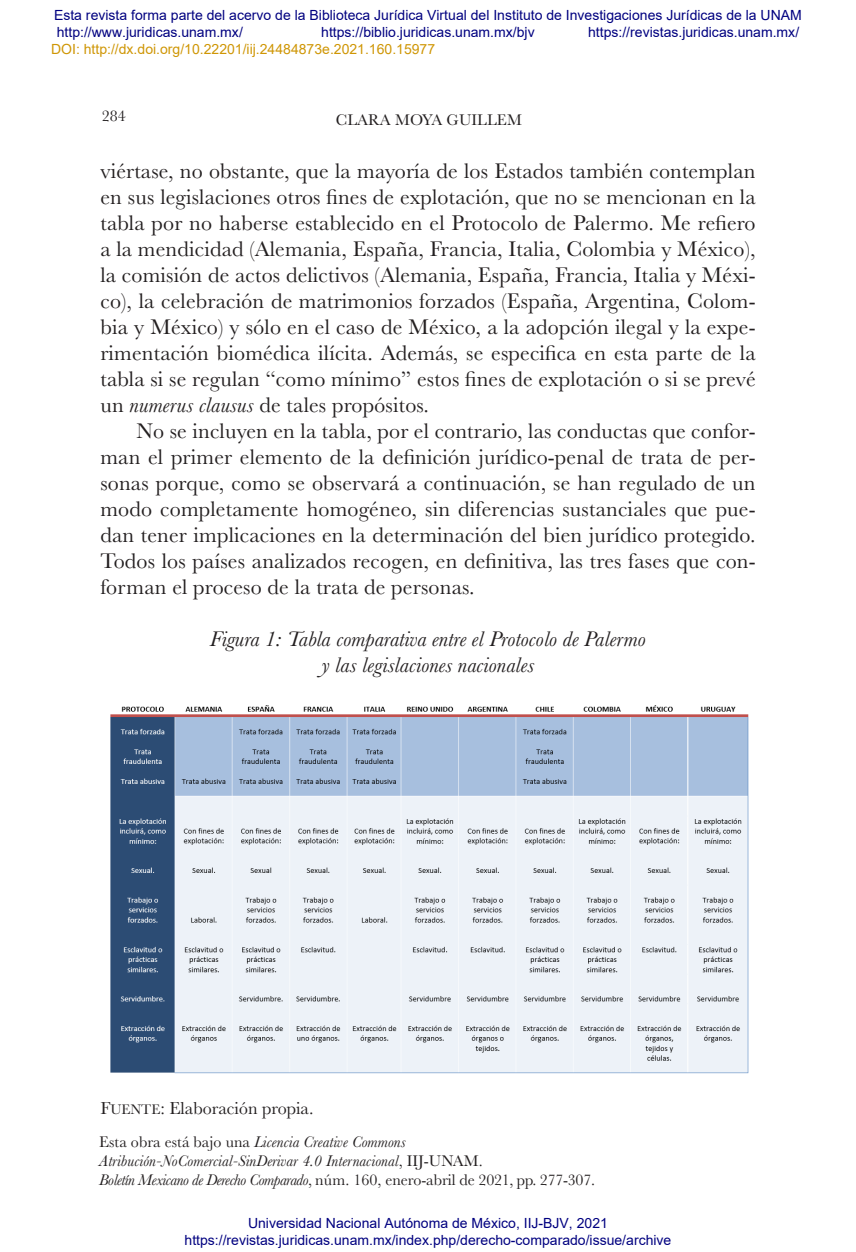
<style>
.page{position:relative;width:856px;height:1252px;background:#fff}
.page>*{position:absolute;margin:0;border:0;box-sizing:border-box;transform-origin:0 0}
.BODY_text{font:22px/26px "Baskerville";letter-spacing:.005em;color:#231f20;text-align:justify}
.PP{font:italic 22px/26px "Baskerville";color:#231f20;text-align:center}
.PP-2{font:18px "Baskerville";color:#231f20}
.t1{font:italic 16px/19.2px "Baskerville";color:#231f20}
.t2{font:16px "Baskerville";letter-spacing:.005em;color:#231f20}
.t3{font:14px/16.8px "Arial";color:#000080;text-align:center}
.t4{font:14px "Arial";color:#cf9605}
.s1{font-style:italic}
.s2{font-family:"Baskerville SC800"}
.s3{font-family:"Baskerville SC800";font-size:14.4px}
.s4{font-style:normal}
</style>
<div class="page">
<img style="left:110px;top:705px;width:639px;height:369px">
<p class="t3" style="left:54px;top:7px;width:748px">Esta revista forma parte del acervo de la Biblioteca Jurídica Virtual del Instituto de Investigaciones Jurídicas de la UNAM https://biblio.juridicas.unam.mx/bjv</p>
<p class="t3" style="left:57px;top:23px;width:187px">http://www.juridicas.unam.mx/</p>
<p class="t3" style="left:587px;top:23px;width:212px">https://revistas.juridicas.unam.mx/</p>
<p class="t4" style="left:51px;top:39px;width:385px">DOI: http://dx.doi.org/10.22201/iij.24484873e.2021.160.15977</p>
<p class="t2" style="left:102px;top:106px;width:25px">284</p>
<p class="t2" style="left:335px;top:109px;width:187px">CLARA MOYA GUILLEM</p>
<p class="BODY_text" style="left:100px;top:158px;width:656px">viértase, no obstante, que la mayoría de los Estados también contemplan en sus legislaciones otros fines de explotación, que no se mencionan en la tabla por no haberse establecido en el Protocolo de Palermo. Me refiero a la mendicidad (Alemania, España, Francia, Italia, Colombia y México), la comisión de actos delictivos (Alemania, España, Francia, Italia y Méxi&shy;co), la celebración de matrimonios forzados (España, Argentina, Colom&shy;bia y México) y sólo en el caso de México, a la adopción ilegal y la expe&shy;rimentación biomédica ilícita. Además, se especifica en esta parte de la tabla si se regulan “como mínimo” estos fines de explotación o si se prevé un <span class="s1">numerus clausus</span> de tales propósitos.</p>
<p class="BODY_text" style="left:100px;top:418px;width:656px;text-indent:36px">No se incluyen en la tabla, por el contrario, las conductas que confor&shy;man el primer elemento de la definición jurídico-penal de trata de per&shy;sonas porque, como se observará a continuación, se han regulado de un modo completamente homogéneo, sin diferencias sustanciales que pue&shy;dan tener implicaciones en la determinación del bien jurídico protegido.<br>Todos los países analizados recogen, en definitiva, las tres fases que con&shy;forman el proceso de la trata de personas.</p>
<p class="PP" style="left:210px;top:626px;width:437px">Figura 1: Tabla comparativa entre el Protocolo de Palermo y las legislaciones nacionales</p>
<p class="PP-2" style="left:100px;top:1097px;width:214px"><span class="s2">F</span><span class="s3">UENTE</span>: Elaboración propia.</p>
<p class="t1" style="left:99px;top:1132px;width:497px"><span class="s4">Esta obra está bajo una</span> Licencia Creative Commons<br>Atribución-NoComercial-SinDerivar 4.0 Internacional<span class="s4">, IIJ-UNAM.<br></span>Boletín Mexicano de Derecho Comparado<span class="s4">, núm. 160, enero-abril de 2021, pp. 277-307.</span></p>
<p class="t3" style="left:184px;top:1215px;width:488px">Universidad Nacional Autónoma de México, IIJ-BJV, 2021 https://revistas.juridicas.unam.mx/index.php/derecho-comparado/issue/archive</p>
</div>
